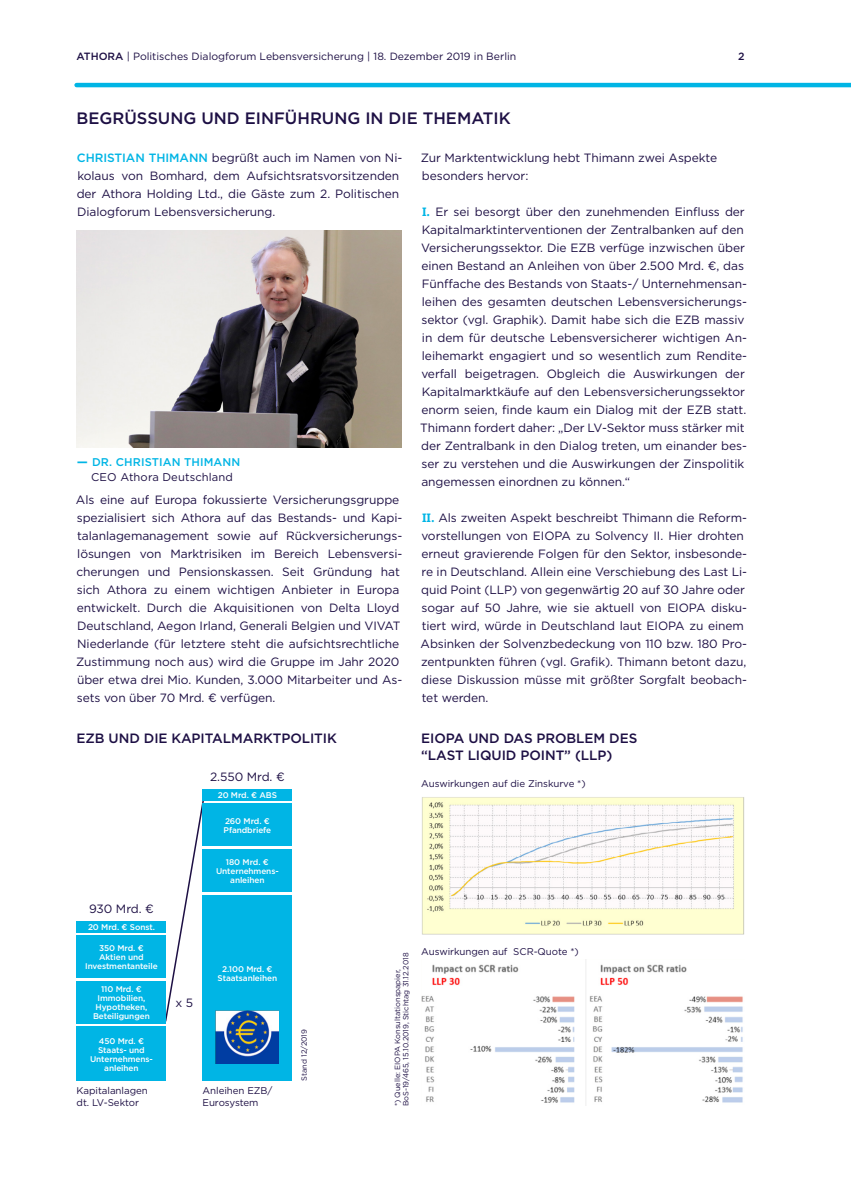
<style>
.page{position:relative;width:851px;height:1191px;background:#fff}
.page>*{position:absolute;margin:0;border:0;box-sizing:border-box;transform-origin:0 0}
.t1{font:500 16.5px "Gotham";color:#1d0f44}
.t2{font:500 13.5px/16.5px "Gotham";letter-spacing:-.005em;color:#1d0f44}
.t3{font:12px/18px "Gotham";letter-spacing:-.005em;color:#1d0f44}
.t4{font:11.25px/14.5px "Gotham";letter-spacing:.01em;color:#1d0f44}
.t5{font:10.5px "Gotham";color:#1d0f44}
.t6{font:500 10.5px "Gotham";color:#1d0f44}
.t7{font:9.75px/12px "Gotham";letter-spacing:-.005em;color:#1d0f44}
.t8{font:500 8.25px/9px "Gotham";letter-spacing:-.01em;color:#fff;text-align:center}
.t9{font:7.5px/8.2px "Gotham";letter-spacing:-.005em;color:#1d0f44}
.s1{font-weight:500}
.s2{font-weight:500;color:#00b5e5}
.s3{font-family:"Bitter";font-weight:700;color:#00b5e5}
.s4{font-weight:700;font-size:11.7px;color:#00b5e5}
</style>
<div class="page">
<hr style="left:77px;top:83px;width:773px;height:4px;background:#00b5e5">
<img style="left:77px;top:231px;width:324px;height:216px">
<div style="left:77px;top:920px;width:89px;height:12px;background:#00b5e5"></div>
<div style="left:77px;top:935px;width:89px;height:43px;background:#00b5e5"></div>
<div style="left:202px;top:849px;width:90px;height:43px;background:#00b5e5"></div>
<svg style="left:164px;top:800px;width:42px;height:222px"></svg>
<div style="left:202px;top:803px;width:90px;height:43px;background:#00b5e5"></div>
<div style="left:77px;top:1026px;width:89px;height:54px;background:#00b5e5"></div>
<div style="left:202px;top:895px;width:90px;height:185px;background:#00b5e5"></div>
<div style="left:77px;top:981px;width:89px;height:42px;background:#00b5e5"></div>
<div style="left:202px;top:789px;width:90px;height:11px;background:#00b5e5"></div>
<img style="left:216px;top:1010px;width:63px;height:53px">
<img style="left:422px;top:797px;width:322px;height:137px">
<img style="left:421px;top:959px;width:322px;height:147px">
<p class="t5" style="left:77px;top:49px;width:441px"><span class="s1">ATHORA</span> | Politisches Dialogforum Lebensversicherung | 18. Dezember 2019 in Berlin</p>
<p class="t6" style="left:738px;top:49px;width:8px">2</p>
<h1 class="t1" style="left:77px;top:107px;width:435px">BEGRÜSSUNG UND EINFÜHRUNG IN DIE THEMATIK</h1>
<p class="t3" style="left:77px;top:149px;width:327px"><span class="s2">CHRISTIAN THIMANN</span> begrüßt auch im Namen von Ni&shy;kolaus von Bomhard, dem Aufsichtsratsvorsitzenden der Athora Holding Ltd., die Gäste zum 2. Politischen Dialogforum Lebensversicherung.</p>
<p class="t3" style="left:420px;top:149px;width:298px">Zur Marktentwicklung hebt Thimann zwei Aspekte besonders hervor:</p>
<p class="t3" style="left:420px;top:203px;width:328px"><span class="s3">I.</span> Er sei besorgt über den zunehmenden Einfluss der Kapitalmarktinterventionen der Zentralbanken auf den Versicherungssektor. Die EZB verfüge inzwischen über einen Bestand an Anleihen von über 2.500 Mrd. €, das Fünffache des Bestands von Staats-/ Unternehmensan&shy;leihen des gesamten deutschen Lebensversicherungs&shy;sektor (vgl. Graphik). Damit habe sich die EZB massiv in dem für deutsche Lebensversicherer wichtigen An&shy;leihemarkt engagiert und so wesentlich zum Rendite&shy;verfall beigetragen. Obgleich die Auswirkungen der Kapitalmarktkäufe auf den Lebensversicherungssektor enorm seien, finde kaum ein Dialog mit der EZB statt.<br>Thimann fordert daher: „Der LV-Sektor muss stärker mit der Zentralbank in den Dialog treten, um einander bes&shy;ser zu verstehen und die Auswirkungen der Zinspolitik angemessen einordnen zu können.“</p>
<p class="t3" style="left:420px;top:509px;width:328px"><span class="s3">II.</span> Als zweiten Aspekt beschreibt Thimann die Reform&shy;vorstellungen von EIOPA zu Solvency II. Hier drohten erneut gravierende Folgen für den Sektor, insbesonde&shy;re in Deutschland. Allein eine Verschiebung des Last Li&shy;quid Point (LLP) von gegenwärtig 20 auf 30 Jahre oder sogar auf 50 Jahre, wie sie aktuell von EIOPA disku&shy;tiert wird, würde in Deutschland laut EIOPA zu einem Absinken der Solvenzbedeckung von 110 bzw. 180 Pro&shy;zentpunkten führen (vgl. Grafik). Thimann betont dazu, diese Diskussion müsse mit größter Sorgfalt beobach&shy;tet werden.</p>
<p class="t4" style="left:91px;top:454px;width:151px;text-indent:-15px"><span class="s4">–</span> <span class="s2">DR. CHRISTIAN THIMANN<br></span>CEO Athora Deutschland</p>
<p class="t3" style="left:76px;top:491px;width:328px">Als eine auf Europa fokussierte Versicherungsgruppe spezialisiert sich Athora auf das Bestands- und Kapi&shy;talanlagemanagement sowie auf Rückversicherungs&shy;lösungen von Marktrisiken im Bereich Lebensversi&shy;cherungen und Pensionskassen. Seit Gründung hat sich Athora zu einem wichtigen Anbieter in Europa entwickelt. Durch die Akquisitionen von Delta Lloyd Deutschland, Aegon Irland, Generali Belgien und VIVAT Niederlande (für letztere steht die aufsichtsrechtliche Zustimmung noch aus) wird die Gruppe im Jahr 2020 über etwa drei Mio. Kunden, 3.000 Mitarbeiter und As&shy;sets von über 70 Mrd. € verfügen.</p>
<p class="t2" style="left:77px;top:730px;width:262px">EZB UND DIE KAPITALMARKTPOLITIK</p>
<p class="t2" style="left:421px;top:730px;width:217px">EIOPA UND DAS PROBLEM DES “LAST LIQUID POINT” (LLP)</p>
<p class="t3" style="left:210px;top:768px;width:76px">2.550 Mrd. €</p>
<p class="t8" style="left:218px;top:790px;width:61px">20 Mrd. € ABS</p>
<p class="t8" style="left:223px;top:816px;width:49px;text-align:left">260 Mrd. €<br>Pfandbriefe</p>
<p class="t3" style="left:89px;top:900px;width:66px">930 Mrd. €</p>
<p class="t8" style="left:88px;top:922px;width:68px">20 Mrd. € Sonst.</p>
<p class="t8" style="left:85px;top:943px;width:74px">350 Mrd. €<br>Aktien und<br>Investmentanteile</p>
<p class="t8" style="left:93px;top:984px;width:58px">110 Mrd. €<br>Immobilien,<br>Hypotheken,<br>Beteiligungen</p>
<p class="t8" style="left:90px;top:1036px;width:64px">450 Mrd. €<br>Staats- und<br>Unternehmens&shy;anleihen</p>
<p class="t3" style="left:175px;top:993px;width:19px">x 5</p>
<p class="t8" style="left:216px;top:857px;width:64px">180 Mrd. €<br>Unternehmens&shy;anleihen</p>
<p class="t8" style="left:217px;top:964px;width:61px">2.100 Mrd. €<br>Staatsanleihen</p>
<p class="t7" style="left:77px;top:1084px;width:73px">Kapitalanlagen dt. LV-Sektor</p>
<p class="t7" style="left:202px;top:1084px;width:72px">Anleihen EZB/<br>Eurosystem</p>
<p class="t9" style="left:300px;top:1080px;width:53px;rotate:-90deg">Stand 12/2019</p>
<p class="t7" style="left:421px;top:777px;width:166px">Auswirkungen auf die Zinskurve *)</p>
<p class="t9" style="left:393px;top:1106px;width:155px;rotate:-90deg">*) Quelle: EIOPA Konsultationspapier,<br>BoS-19/465, 15.10.2019, Stichtag 31.12.2018</p>
<p class="t7" style="left:421px;top:945px;width:159px">Auswirkungen auf SCR-Quote *)</p>
</div>
